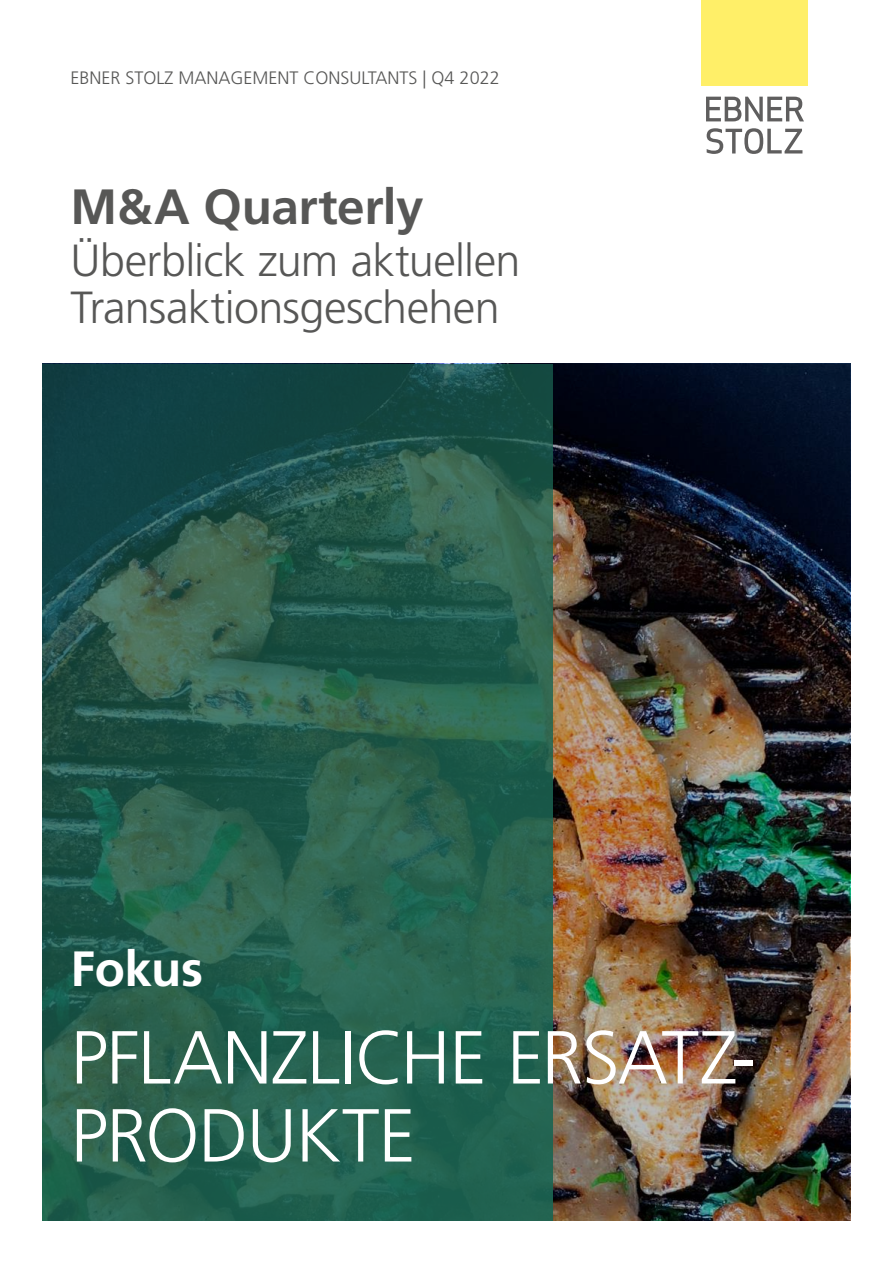
<style>
.page{position:relative;width:893px;height:1263px;background:#fff}
.page>*{position:absolute;margin:0;border:0;box-sizing:border-box;transform-origin:0 0}
.t1{font:300 75px/78px "Frutiger LT Std";letter-spacing:-.015em;color:#fff}
.t2{font:700 49.5px "Frutiger LT Std";letter-spacing:-.01em;color:#575756}
.t3{font:700 49.5px "Frutiger LT Std";letter-spacing:-.01em;color:#fff}
.t4{font:300 45px/46.5px "Frutiger LT Std";letter-spacing:-.015em;color:#575756}
.t5{font:300 18px "Frutiger LT Std";color:#575756}
</style>
<div class="page">
<hr style="left:701px;top:0;width:107px;height:1px;background:#ffef68">
<svg style="left:706px;top:97px;width:98px;height:24px"></svg>
<svg style="left:707px;top:128px;width:95px;height:26px"></svg>
<div style="left:701px;top:0;width:106px;height:85px;background:#ffef68"></div>
<img style="left:553px;top:364px;width:297px;height:856px">
<svg style="left:43px;top:364px;width:510px;height:856px;background:#255c4d"></svg>
<p class="t5" style="left:70px;top:67px;width:431px">EBNER STOLZ MANAGEMENT CONSULTANTS | Q4 2022</p>
<p class="t2" style="left:70px;top:177px;width:355px">M&amp;A Quarterly</p>
<p class="t4" style="left:70px;top:238px;width:452px">Überblick zum aktuellen<br>Transaktionsgeschehen</p>
<p class="t3" style="left:70px;top:940px;width:134px">Fokus</p>
<h1 class="t1" style="left:70px;top:1020px;width:687px">PFLANZLICHE ERSATZ-<br>PRODUKTE</h1>
</div>
